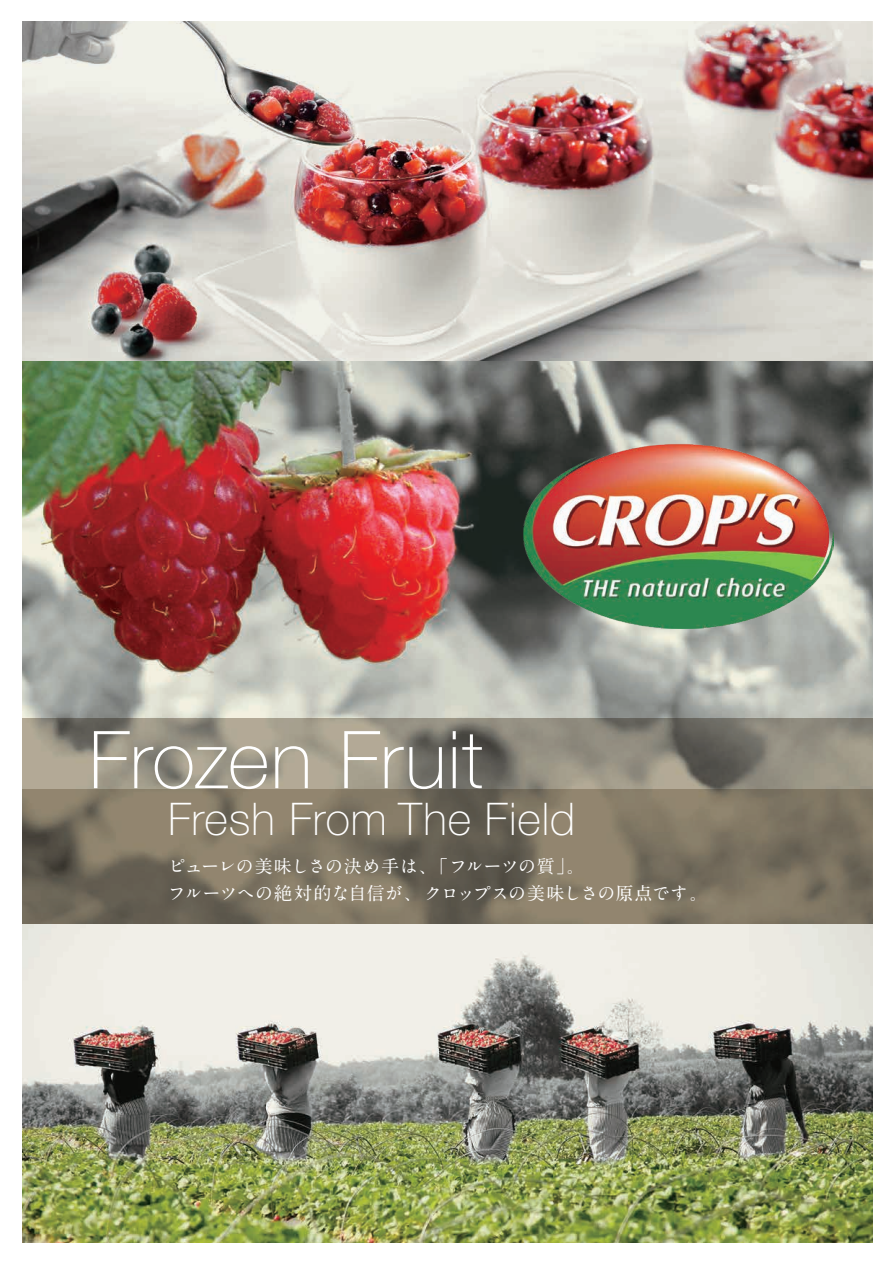
<style>
.page{position:relative;width:893px;height:1263px;background:#fff}
.page>*{position:absolute;margin:0;border:0;box-sizing:border-box;transform-origin:0 0}
.t1{font:100 79.8px "Helvetica Neue LT Std";color:#fff}
.t2{font:100 45.15px "Helvetica Neue LT Std";letter-spacing:.02em;color:#fff}
.t3{font:700 18px/26.7px "A1 Mincho Std";letter-spacing:-.005em;color:#fff}
</style>
<div class="page">
<img style="left:22px;top:21px;width:850px;height:697px">
<svg style="left:22px;top:718px;width:850px;height:206px;background:#827a6a"></svg>
<img style="left:22px;top:924px;width:850px;height:318px">
<img style="left:523px;top:441px;width:310px;height:188px">
<h1 class="t1" style="left:89px;top:714px;width:396px">Frozen Fruit</h1>
<h2 class="t2" style="left:168px;top:793px;width:409px">Fresh From The Field</h2>
<p class="t3" style="left:168px;top:851px;width:541px">ピューレの美味しさの決め手は、「フルーツの質」。<br>フルーツへの絶対的な自信が、クロップスの美味しさの原点です。</p>
</div>
